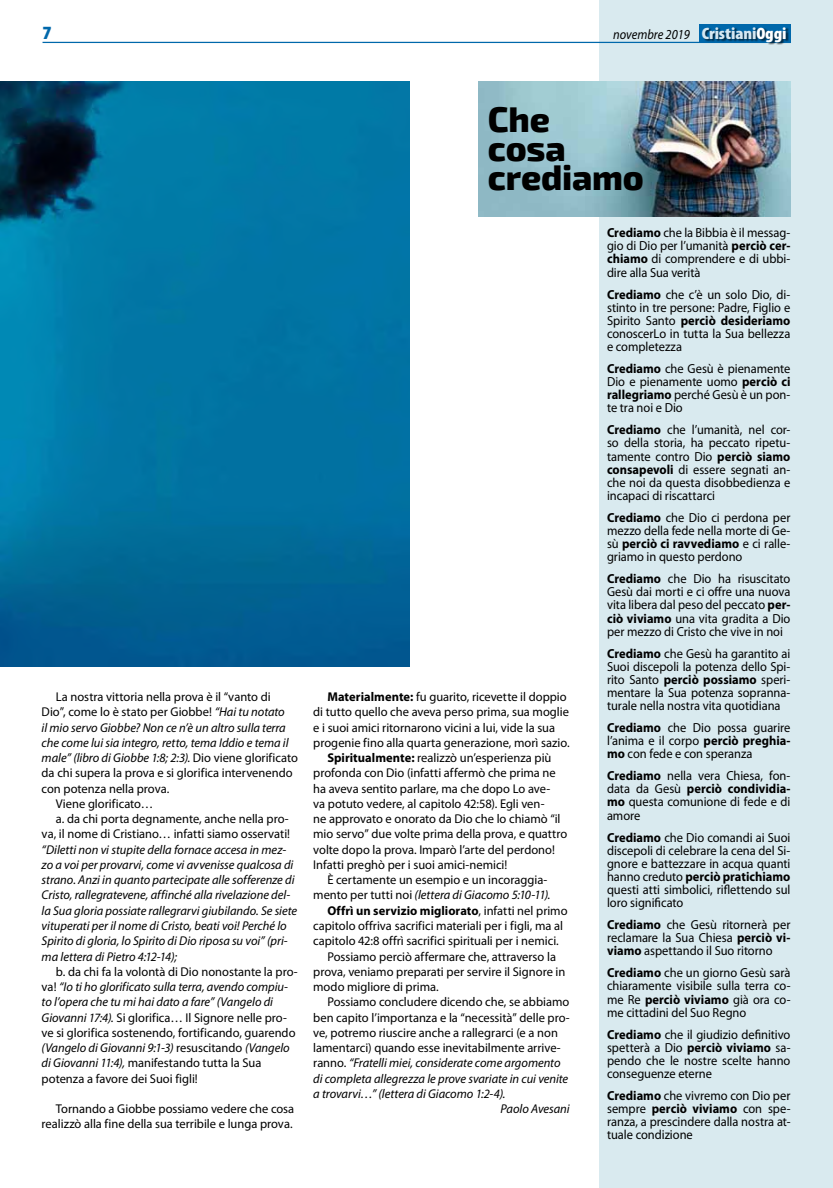
<style>
.page{position:relative;width:833px;height:1188px;background:#fff}
.page>*{position:absolute;margin:0;border:0;box-sizing:border-box;transform-origin:0 0}
.t1{font:800 35px/28.8px "Exo 2";letter-spacing:-.005em;color:#000}
.t2{font:900 condensed 18.75px "Myriad Pro";color:#0068ab;scale:1.1 1}
.t3{font:italic 13.75px "Myriad Pro";color:#000;scale:.9 1}
.t4{font:13.12px/13.1px "Myriad Pro";color:#000;text-align:justify;scale:.95 1}
.t5{font:12.75px/15.2px "Myriad Pro";color:#000}
.t6{font:italic 12.75px/15.2px "Myriad Pro";letter-spacing:-.005em;color:#000}
.t7{font:700 12.75px "Myriad Pro";letter-spacing:.005em;color:#000}
.s1{font-weight:900;font-style:normal;font-stretch:condensed;font-size:16.62px;color:#d7e8f2}
.s2{font-weight:900;font-style:normal;font-stretch:condensed;font-size:16.62px;color:#fff}
.s3{font-style:italic}
.s4{font-style:normal}
.s5{font-weight:700}
.s6{font-weight:400}
</style>
<div class="page">
<img style="left:0;top:81px;width:409px;height:585px">
<div style="left:599px;top:0;width:234px;height:1187px;background:#d5e8ee"></div>
<img style="left:478px;top:81px;width:312px;height:136px">
<hr style="left:43px;top:42px;width:747px;height:1px;background:#0068ab">
<div style="left:698px;top:25px;width:92px;height:18px;background:#0068ab"></div>
<div style="left:703px;top:28px;width:86px;height:17px;background:#000;opacity:.6"></div>
<h2 class="t2" style="left:43px;top:21px;width:10px">7</h2>
<p class="t3" style="left:613px;top:26px;width:194px">novembre 2019 <span class="s1">Cristiani</span><span class="s2">Oggi</span></p>
<p class="t5" style="left:56px;top:688px;width:216px">La nostra vittoria nella prova è il “vanto di</p>
<p class="t5" style="left:42px;top:704px;width:245px">Dio”, come lo è stato per Giobbe! <span class="s3">“Hai tu notato</span></p>
<p class="t6" style="left:42px;top:719px;width:246px">il mio servo Giobbe? Non ce n’è un altro sulla terra</p>
<p class="t6" style="left:42px;top:734px;width:248px">che come lui sia integro, retto, tema Iddio e tema il</p>
<p class="t6" style="left:42px;top:749px;width:258px">male” (libro di Giobbe 1:8; 2:3). <span class="s4">Dio viene glorificato</span></p>
<p class="t5" style="left:42px;top:765px;width:252px">da chi supera la prova e si glorifica intervenendo</p>
<p class="t5" style="left:42px;top:780px;width:129px">con potenza nella prova.</p>
<p class="t5" style="left:56px;top:795px;width:99px">Viene glorificato…</p>
<p class="t5" style="left:56px;top:810px;width:234px">a. da chi porta degnamente, anche nella pro-</p>
<p class="t5" style="left:42px;top:826px;width:250px">va, il nome di Cristiano… infatti siamo osservati!</p>
<p class="t6" style="left:42px;top:841px;width:257px">“Diletti non vi stupite della fornace accesa in mez&shy;zo a voi per provarvi, come vi avvenisse qualcosa di strano. Anzi in quanto partecipate alle sofferenze di Cristo, rallegratevene, affinché alla rivelazione del&shy;la Sua gloria possiate rallegrarvi giubilando. Se siete vituperati per il nome di Cristo, beati voi! Perché lo Spirito di gloria, lo Spirito di Dio riposa su voi” (pri&shy;ma lettera di Pietro 4:12-14);</p>
<p class="t5" style="left:42px;top:963px;width:258px;text-indent:14px">b. da chi fa la volontà di Dio nonostante la pro&shy;va! <span class="s3">“Io ti ho glorificato sulla terra, avendo compiu&shy;to l’opera che tu mi hai dato a fare” (Vangelo di Giovanni 17:4).</span> Si glorifica… Il Signore nelle pro&shy;ve si glorifica sostenendo, fortificando, guarendo <span class="s3">(Vangelo di Giovanni 9:1-3)</span> resuscitando <span class="s3">(Vangelo di Giovanni 11:4),</span> manifestando tutta la Sua potenza a favore dei Suoi figli!</p>
<p class="t5" style="left:42px;top:1100px;width:254px;text-align:right">Tornando a Giobbe possiamo vedere che cosa realizzò alla fine della sua terribile e lunga prova.</p>
<h1 class="t1" style="left:488px;top:106px;width:157px">Che<br>cosa crediamo</h1>
<p class="t4" style="left:607px;top:226px;width:195px"><span class="s5">Crediamo</span> che la Bibbia è il messag&shy;gio di Dio per l’umanità <span class="s5">perciò cer&shy;chiamo</span> di comprendere e di ubbi&shy;dire alla Sua verità</p>
<p class="t4" style="left:607px;top:287px;width:195px"><span class="s5">Crediamo</span> che c’è un solo Dio, di&shy;stinto in tre persone: Padre, Figlio e Spirito Santo <span class="s5">perciò desideriamo </span>conoscerLo in tutta la Sua bellezza e completezza</p>
<p class="t4" style="left:607px;top:361px;width:195px"><span class="s5">Crediamo</span> che Gesù è pienamente Dio e pienamente uomo <span class="s5">perciò ci rallegriamo</span> perché Gesù è un pon&shy;te tra noi e Dio</p>
<p class="t4" style="left:607px;top:423px;width:195px"><span class="s5">Crediamo</span> che l’umanità, nel cor&shy;so della storia, ha peccato ripetu&shy;tamente contro Dio <span class="s5">perciò siamo consapevoli</span> di essere segnati an&shy;che noi da questa disobbedienza e incapaci di riscattarci</p>
<p class="t4" style="left:607px;top:510px;width:195px"><span class="s5">Crediamo</span> che Dio ci perdona per mezzo della fede nella morte di Ge&shy;sù <span class="s5">perciò ci ravvediamo</span> e ci ralle&shy;griamo in questo perdono</p>
<p class="t4" style="left:607px;top:572px;width:195px"><span class="s5">Crediamo</span> che Dio ha risuscitato Gesù dai morti e ci offre una nuova vita libera dal peso del peccato <span class="s5">per&shy;ciò viviamo</span> una vita gradita a Dio per mezzo di Cristo che vive in noi</p>
<p class="t4" style="left:607px;top:646px;width:195px"><span class="s5">Crediamo</span> che Gesù ha garantito ai Suoi discepoli la potenza dello Spi&shy;rito Santo <span class="s5">perciò possiamo</span> speri&shy;mentare la Sua potenza sopranna&shy;turale nella nostra vita quotidiana</p>
<p class="t4" style="left:607px;top:720px;width:195px"><span class="s5">Crediamo</span> che Dio possa guarire l’anima e il corpo <span class="s5">perciò preghia&shy;mo</span> con fede e con speranza</p>
<p class="t4" style="left:607px;top:768px;width:195px"><span class="s5">Crediamo</span> nella vera Chiesa, fon&shy;data da Gesù <span class="s5">perciò condividia&shy;mo</span> questa comunione di fede e di amore</p>
<p class="t4" style="left:607px;top:830px;width:195px"><span class="s5">Crediamo</span> che Dio comandi ai Suoi discepoli di celebrare la cena del Si&shy;gnore e battezzare in acqua quanti hanno creduto <span class="s5">perciò pratichiamo </span>questi atti simbolici, riflettendo sul loro significato</p>
<p class="t4" style="left:607px;top:917px;width:195px"><span class="s5">Crediamo</span> che Gesù ritornerà per reclamare la Sua Chiesa <span class="s5">perciò vi&shy;viamo</span> aspettando il Suo ritorno</p>
<p class="t4" style="left:607px;top:965px;width:195px"><span class="s5">Crediamo</span> che un giorno Gesù sarà chiaramente visibile sulla terra co&shy;me Re <span class="s5">perciò viviamo</span> già ora co&shy;me cittadini del Suo Regno</p>
<p class="t4" style="left:607px;top:1027px;width:195px"><span class="s5">Crediamo</span> che il giudizio definitivo spetterà a Dio <span class="s5">perciò viviamo</span> sa&shy;pendo che le nostre scelte hanno conseguenze eterne</p>
<p class="t4" style="left:607px;top:1088px;width:195px"><span class="s5">Crediamo</span> che vivremo con Dio per sempre <span class="s5">perciò viviamo</span> con spe&shy;ranza, a prescindere dalla nostra at&shy;tuale condizione</p>
<p class="t5" style="left:327px;top:688px;width:241px"><span class="s5">Materialmente:</span> fu guarito, ricevette il doppio</p>
<p class="t5" style="left:313px;top:704px;width:257px">di tutto quello che aveva perso prima, sua moglie</p>
<p class="t5" style="left:313px;top:719px;width:243px">e i suoi amici ritornarono vicini a lui, vide la sua</p>
<p class="t5" style="left:313px;top:734px;width:258px">progenie fino alla quarta generazione, morì sazio.</p>
<p class="t5" style="left:327px;top:749px;width:225px"><span class="s5">Spiritualmente:</span> realizzò un’esperienza più</p>
<p class="t5" style="left:313px;top:765px;width:244px">profonda con Dio (infatti affermò che prima ne</p>
<p class="t5" style="left:313px;top:780px;width:238px">ha aveva sentito parlare, ma che dopo Lo ave-</p>
<p class="t5" style="left:313px;top:795px;width:233px">va potuto vedere, al capitolo 42:58). Egli ven-</p>
<p class="t5" style="left:313px;top:810px;width:249px">ne approvato e onorato da Dio che lo chiamò “il</p>
<p class="t5" style="left:313px;top:826px;width:255px">mio servo” due volte prima della prova, e quattro</p>
<p class="t5" style="left:313px;top:841px;width:243px">volte dopo la prova. Imparò l’arte del perdono!</p>
<p class="t5" style="left:313px;top:856px;width:196px">Infatti preghò per i suoi amici-nemici!</p>
<p class="t5" style="left:327px;top:871px;width:221px">È certamente un esempio e un incoraggia-</p>
<p class="t6" style="left:313px;top:887px;width:239px"><span class="s4">mento per tutti noi</span> (lettera di Giacomo 5:10-11).</p>
<p class="t7" style="left:327px;top:901px;width:242px">Offrì un servizio migliorato<span class="s6">, infatti nel primo</span></p>
<p class="t5" style="left:313px;top:917px;width:251px">capitolo offriva sacrifici materiali per i figli, ma al</p>
<p class="t5" style="left:313px;top:932px;width:247px">capitolo 42:8 offrì sacrifici spirituali per i nemici.</p>
<p class="t5" style="left:327px;top:948px;width:230px">Possiamo perciò affermare che, attraverso la</p>
<p class="t5" style="left:313px;top:963px;width:254px">prova, veniamo preparati per servire il Signore in</p>
<p class="t5" style="left:313px;top:978px;width:127px">modo migliore di prima.</p>
<p class="t5" style="left:327px;top:993px;width:243px">Possiamo concludere dicendo che, se abbiamo</p>
<p class="t5" style="left:313px;top:1009px;width:258px">ben capito l’importanza e la “necessità” delle pro-</p>
<p class="t5" style="left:313px;top:1024px;width:246px">ve, potremo riuscire anche a rallegrarci (e a non</p>
<p class="t5" style="left:313px;top:1039px;width:249px">lamentarci) quando esse inevitabilmente arrive-</p>
<p class="t6" style="left:313px;top:1054px;width:249px"><span class="s4">ranno.</span> “Fratelli miei, considerate come argomento</p>
<p class="t6" style="left:313px;top:1070px;width:256px">di completa allegrezza le prove svariate in cui venite</p>
<p class="t6" style="left:313px;top:1085px;width:194px">a trovarvi…” (lettera di Giacomo 1:2-4).</p>
<p class="t6" style="left:500px;top:1100px;width:71px">Paolo Avesani</p>
</div>
